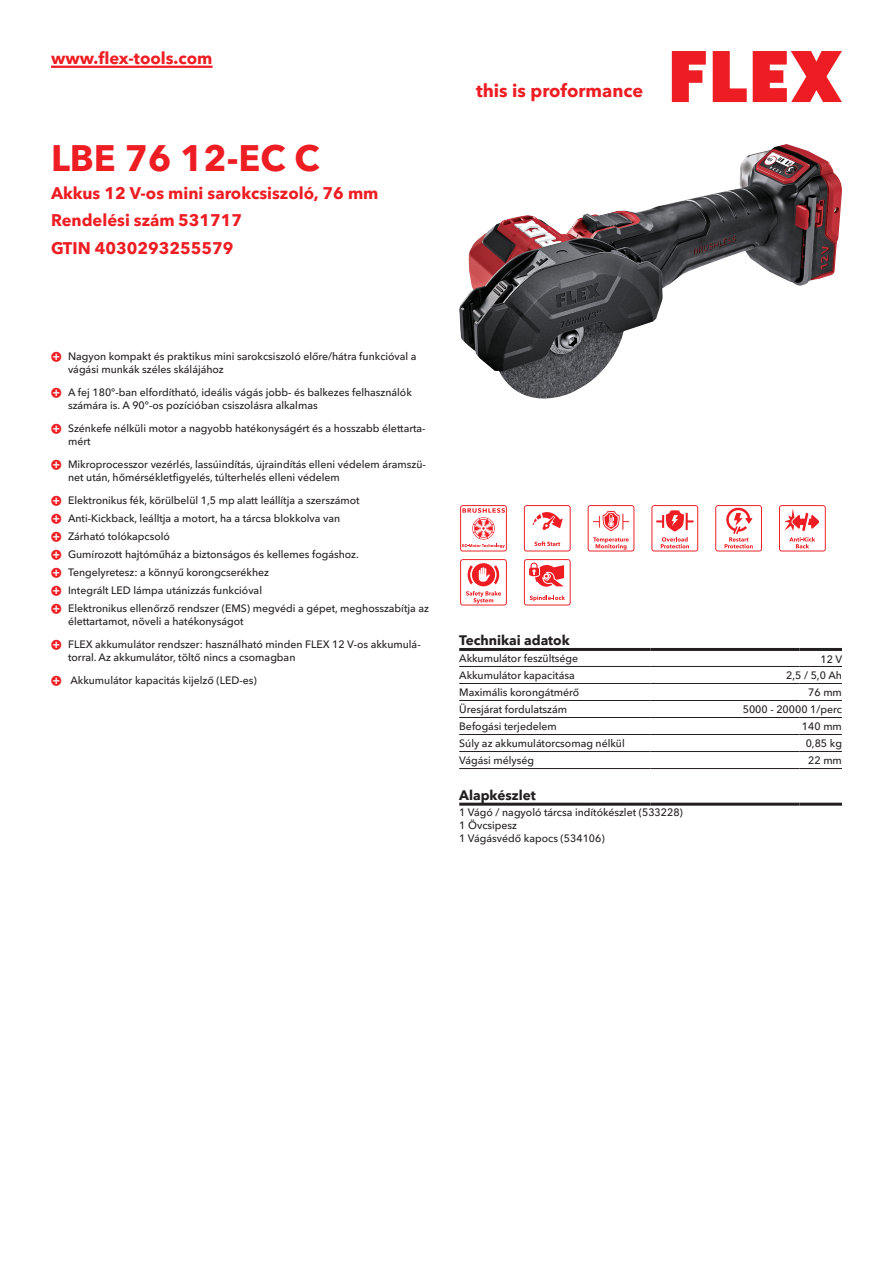
<style>
.page{position:relative;width:893px;height:1263px;background:#fff}
.page>*{position:absolute;margin:0;border:0;box-sizing:border-box;transform-origin:0 0}
.CB_AF_Product-name{font:700 36px "Avenir Next W1 G";color:#ee1d23}
.t1{font:700 18px "Avenir Next W1 G";color:#ee1d23}
.CB_AF_Product-short{font:700 16.5px "Avenir Next W1 G";color:#ee1d23}
.CB_AF_Order-number{font:700 16.5px "Avenir Next W1 G";color:#ee1d23}
.CB_AF_Table-headline{font:700 13.5px "Avenir Next W1 G";color:#231f20}
.CB_AF_Table-specific{font:500 10.5px/12.6px "Avenir Next W1 G";color:#231f20}
</style>
<div class="page">
<svg style="left:672px;top:51px;width:34px;height:51px"></svg>
<svg style="left:713px;top:51px;width:34px;height:51px"></svg>
<svg style="left:753px;top:51px;width:89px;height:51px"></svg>
<hr style="left:51px;top:66px;width:162px;height:2px;background:#ee1d23">
<img style="left:459px;top:144px;width:383px;height:254px">
<hr style="left:459px;top:666px;width:192px;height:1px;background:#231f20">
<hr style="left:651px;top:666px;width:148px;height:1px;background:#231f20">
<hr style="left:799px;top:666px;width:43px;height:1px;background:#231f20">
<hr style="left:459px;top:683px;width:192px;height:1px;background:#231f20">
<hr style="left:651px;top:683px;width:148px;height:1px;background:#231f20">
<hr style="left:799px;top:683px;width:43px;height:1px;background:#231f20">
<hr style="left:459px;top:700px;width:192px;height:1px;background:#231f20">
<hr style="left:651px;top:700px;width:148px;height:1px;background:#231f20">
<hr style="left:799px;top:700px;width:43px;height:1px;background:#231f20">
<hr style="left:459px;top:717px;width:192px;height:1px;background:#231f20">
<hr style="left:651px;top:717px;width:148px;height:1px;background:#231f20">
<hr style="left:799px;top:717px;width:43px;height:1px;background:#231f20">
<hr style="left:459px;top:734px;width:192px;height:1px;background:#231f20">
<hr style="left:651px;top:734px;width:148px;height:1px;background:#231f20">
<hr style="left:799px;top:734px;width:43px;height:1px;background:#231f20">
<hr style="left:459px;top:751px;width:192px;height:1px;background:#231f20">
<hr style="left:651px;top:751px;width:148px;height:1px;background:#231f20">
<hr style="left:799px;top:751px;width:43px;height:1px;background:#231f20">
<hr style="left:459px;top:768px;width:192px;height:1px;background:#231f20">
<hr style="left:651px;top:768px;width:148px;height:1px;background:#231f20">
<hr style="left:799px;top:768px;width:43px;height:1px;background:#231f20">
<hr style="left:459px;top:648px;width:192px;height:3px;background:#231f20">
<hr style="left:651px;top:648px;width:148px;height:3px;background:#231f20">
<hr style="left:799px;top:648px;width:43px;height:3px;background:#231f20">
<hr style="left:459px;top:803px;width:192px;height:3px;background:#231f20">
<hr style="left:651px;top:803px;width:148px;height:3px;background:#231f20">
<hr style="left:799px;top:803px;width:43px;height:3px;background:#231f20">
<svg style="left:460px;top:505px;width:47px;height:46px"></svg>
<svg style="left:524px;top:505px;width:47px;height:46px"></svg>
<svg style="left:588px;top:505px;width:46px;height:46px"></svg>
<svg style="left:651px;top:505px;width:47px;height:46px"></svg>
<svg style="left:715px;top:505px;width:47px;height:46px"></svg>
<svg style="left:779px;top:505px;width:47px;height:46px"></svg>
<svg style="left:460px;top:559px;width:47px;height:46px"></svg>
<svg style="left:524px;top:559px;width:47px;height:46px"></svg>
<h3 class="CB_AF_Product-short" style="left:51px;top:45px;width:163px">www.flex-tools.com</h3>
<p class="CB_AF_Product-name" style="left:51px;top:130px;width:270px">LBE 76 12-EC C</p>
<p class="CB_AF_Product-short" style="left:51px;top:180px;width:329px">Akkus 12 V-os mini sarokcsiszoló, 76 mm</p>
<p class="CB_AF_Order-number" style="left:51px;top:207px;width:193px">Rendelési szám 531717</p>
<p class="CB_AF_Order-number" style="left:51px;top:235px;width:184px">GTIN 4030293255579</p>
<h2 class="t1" style="left:476px;top:77px;width:169px">this is proformance</h2>
<p class="CB_AF_Table-specific" style="left:68px;top:349px;width:350px">Nagyon kompakt és praktikus mini sarokcsiszoló előre/hátra funkcióval a vágási munkák széles skálájához</p>
<p class="CB_AF_Table-specific" style="left:68px;top:385px;width:345px">A fej 180°-ban elfordítható, ideális vágás jobb- és balkezes felhasználók számára is. A 90°-os pozícióban csiszolásra alkalmas</p>
<p class="CB_AF_Table-specific" style="left:68px;top:421px;width:359px">Szénkefe nélküli motor a nagyobb hatékonyságért és a hosszabb élettarta&shy;mért</p>
<p class="CB_AF_Table-specific" style="left:68px;top:457px;width:359px">Mikroprocesszor vezérlés, lassúindítás, újraindítás elleni védelem áramszü&shy;net után, hőmérsékletfigyelés, túlterhelés elleni védelem</p>
<p class="CB_AF_Table-specific" style="left:68px;top:493px;width:293px">Elektronikus fék, körülbelül 1,5 mp alatt leállítja a szerszámot</p>
<p class="CB_AF_Table-specific" style="left:68px;top:511px;width:274px">Anti-Kickback, leálltja a motort, ha a tárcsa blokkolva van</p>
<p class="CB_AF_Table-specific" style="left:68px;top:529px;width:103px">Zárható tolókapcsoló</p>
<p class="CB_AF_Table-specific" style="left:68px;top:547px;width:292px">Gumírozott hajtóműház a biztonságos és kellemes fogáshoz.</p>
<p class="CB_AF_Table-specific" style="left:68px;top:565px;width:202px">Tengelyretesz: a könnyű korongcserékhez</p>
<p class="CB_AF_Table-specific" style="left:68px;top:583px;width:196px">Integrált LED lámpa utánizzás funkcióval</p>
<p class="CB_AF_Table-specific" style="left:68px;top:601px;width:362px">Elektronikus ellenőrző rendszer (EMS) megvédi a gépet, meghosszabítja az élettartamot, növeli a hatékonyságot</p>
<p class="CB_AF_Table-specific" style="left:68px;top:637px;width:354px">FLEX akkumulátor rendszer: használható minden FLEX 12 V-os akkumulá&shy;torral. Az akkumulátor, töltő nincs a csomagban</p>
<p class="CB_AF_Table-specific" style="left:70px;top:673px;width:188px">Akkumulátor kapacitás kijelző (LED-es)</p>
<p class="CB_AF_Table-headline" style="left:459px;top:630px;width:112px">Technikai adatok</p>
<p class="CB_AF_Table-specific" style="left:459px;top:651px;width:120px">Akkumulátor feszültsége</p>
<p class="CB_AF_Table-specific" style="left:820px;top:652px;width:23px">12 V</p>
<p class="CB_AF_Table-specific" style="left:459px;top:668px;width:117px">Akkumulátor kapacitása</p>
<p class="CB_AF_Table-specific" style="left:786px;top:668px;width:57px">2,5 / 5,0 Ah</p>
<p class="CB_AF_Table-specific" style="left:459px;top:685px;width:121px">Maximális korongátmérő</p>
<p class="CB_AF_Table-specific" style="left:808px;top:685px;width:35px">76 mm</p>
<p class="CB_AF_Table-specific" style="left:459px;top:702px;width:109px">Üresjárat fordulatszám</p>
<p class="CB_AF_Table-specific" style="left:743px;top:702px;width:101px">5000 - 20000 1/perc</p>
<p class="CB_AF_Table-specific" style="left:459px;top:719px;width:99px">Befogási terjedelem</p>
<p class="CB_AF_Table-specific" style="left:802px;top:719px;width:41px">140 mm</p>
<p class="CB_AF_Table-specific" style="left:459px;top:736px;width:167px">Súly az akkumulátorcsomag nélkül</p>
<p class="CB_AF_Table-specific" style="left:806px;top:736px;width:38px">0,85 kg</p>
<p class="CB_AF_Table-specific" style="left:459px;top:753px;width:76px">Vágási mélység</p>
<p class="CB_AF_Table-specific" style="left:808px;top:753px;width:35px">22 mm</p>
<p class="CB_AF_Table-headline" style="left:459px;top:784px;width:78px">Alapkészlet</p>
<p class="CB_AF_Table-specific" style="left:459px;top:805px;width:225px">1 Vágó / nagyoló tárcsa indítókészlet (533228)<br>1 Övcsipesz<br>1 Vágásvédő kapocs (534106)</p>
</div>
